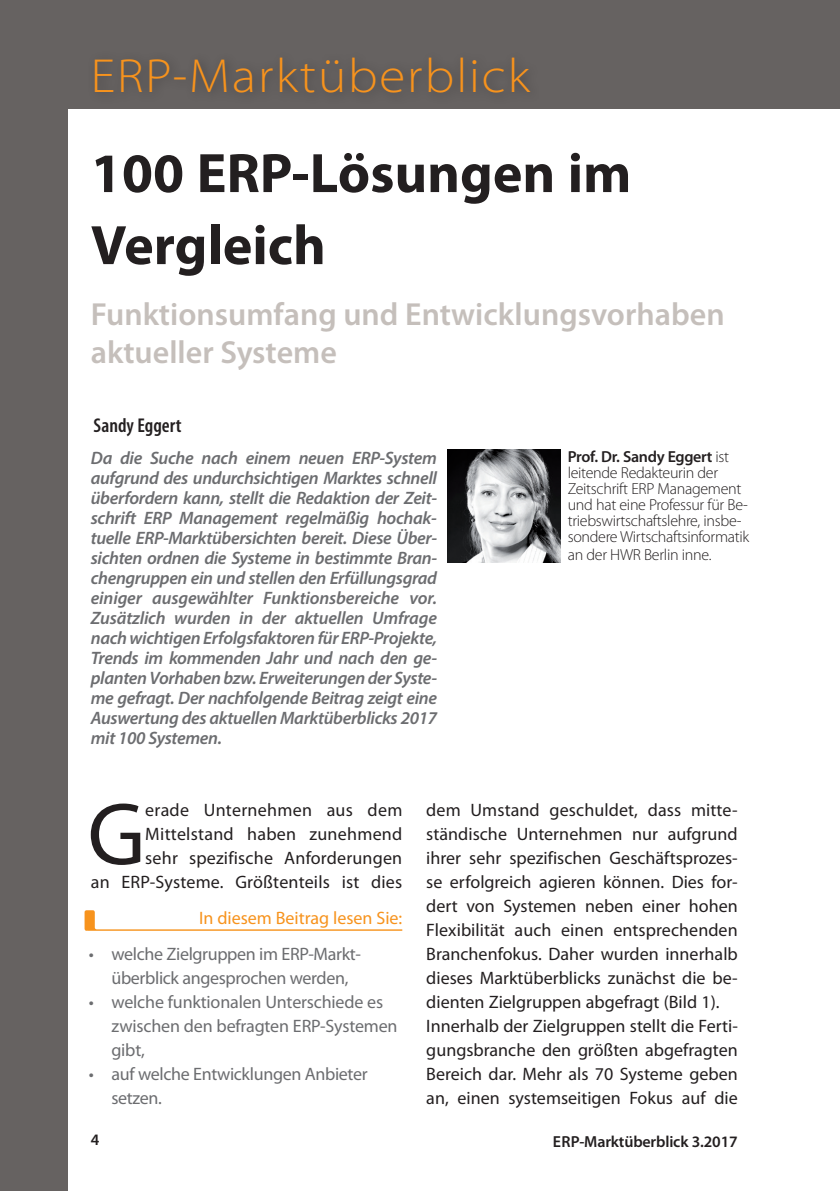
<style>
.page{position:relative;width:840px;height:1191px;background:#fff}
.page>*{position:absolute;margin:0;border:0;box-sizing:border-box;transform-origin:0 0}
.t1{font:89.2px "Myriad Pro";color:#231f20}
.t2{font:700 56px/72px "Myriad Pro";color:#231f20}
.t3{font:300 semi-expanded 48px "Myriad Pro";letter-spacing:.04em;color:#f7931d}
.t4{font:600 32px/38px "Myriad Pro";color:#c5bfbb}
.t5{font:600 condensed 20px "Myriad Pro";color:#231f20}
.t6{font:italic 600 18px/20px "Myriad Pro";letter-spacing:-.02em;color:#6c6d70;text-align:justify}
.t7{font:18px/24px "Myriad Pro";color:#231f20;text-align:right}
.t8{font:18px/24px "Myriad Pro";letter-spacing:-.02em;color:#6c6d70}
.t9{font:18px "Myriad Pro";color:#f7931d}
.t10{font:300 16px/16px "Myriad Pro";letter-spacing:-.02em;color:#231f20}
.t11{font:600 16px "Myriad Pro";letter-spacing:-.01em;color:#231f20}
.s1{font-weight:600}
</style>
<div class="page">
<div style="left:0;top:0;width:839px;height:109px;background:#666261"></div>
<div style="left:0;top:0;width:68px;height:1191px;background:#666261"></div>
<div style="left:87px;top:51px;width:454px;height:55px;background:#625e5d"></div>
<img style="left:447px;top:449px;width:113px;height:114px">
<svg style="left:84px;top:910px;width:318px;height:20px"></svg>
<h3 class="t3" style="left:91px;top:49px;width:440px">ERP-Marktüberblick</h3>
<h2 class="t2" style="left:91px;top:138px;width:541px">100 ERP-Lösungen im<br>Vergleich</h2>
<h3 class="t4" style="left:91px;top:295px;width:635px">Funktionsumfang und Entwicklungsvorhaben aktueller Systeme</h3>
<p class="t5" style="left:94px;top:414px;width:89px">Sandy Eggert</p>
<p class="t6" style="left:91px;top:447px;width:347px">Da die Suche nach einem neuen ERP-System aufgrund des undurchsichtigen Marktes schnell überfordern kann, stellt die Redaktion der Zeit&shy;schrift ERP Management regelmäßig hochak&shy;tuelle ERP-Marktübersichten bereit. Diese Über&shy;sichten ordnen die Systeme in bestimmte Bran&shy;chengruppen ein und stellen den Erfüllungsgrad einiger ausgewählter Funktionsbereiche vor.<br>Zusätzlich wurden in der aktuellen Umfrage nach wichtigen Erfolgsfaktoren für ERP-Projekte, Trends im kommenden Jahr und nach den ge&shy;planten Vorhaben bzw. Erweiterungen der Syste&shy;me gefragt. Der nachfolgende Beitrag zeigt eine Auswertung des aktuellen Marktüberblicks 2017 mit 100 Systemen.</p>
<p class="t10" style="left:567px;top:449px;width:183px"><span class="s1">Prof. Dr. Sandy Eggert</span> ist leitende Redakteurin der<br>Zeitschrift ERP Management und hat eine Professur für Be&shy;triebswirtschaftslehre, insbe&shy;sondere Wirtschaftsinformatik</p>
<p class="t10" style="left:567px;top:547px;width:145px">an der HWR Berlin inne.</p>
<p class="t7" style="left:91px;top:798px;width:313px">erade Unternehmen aus dem<br>Mittelstand haben zunehmend<br>sehr spezifische Anforderungen<br>an ERP-Systeme. Größtenteils ist dies</p>
<p class="t7" style="left:426px;top:798px;width:313px;text-align:left">dem Umstand geschuldet, dass mitte&shy;ständische Unternehmen nur aufgrund ihrer sehr spezifischen Geschäftsprozes&shy;se erfolgreich agieren können. Dies for&shy;dert von Systemen neben einer hohen Flexibilität auch einen entsprechenden Branchenfokus. Daher wurden innerhalb dieses Marktüberblicks zunächst die be&shy;dienten Zielgruppen abgefragt (Bild 1).<br>Innerhalb der Zielgruppen stellt die Ferti&shy;gungsbranche den größten abgefragten Bereich dar. Mehr als 70 Systeme geben an, einen systemseitigen Fokus auf die</p>
<h1 class="t1" style="left:87px;top:785px;width:59px">G</h1>
<p class="t9" style="left:199px;top:908px;width:205px">In diesem Beitrag lesen Sie:</p>
<p class="t8" style="left:89px;top:942px;width:273px;text-align:center">• welche Zielgruppen im ERP-Markt&shy;überblick angesprochen werden,</p>
<p class="t8" style="left:111px;top:990px;width:287px;text-indent:-23px">• welche funktionalen Unterschiede es zwischen den befragten ERP-Systemen gibt,</p>
<p class="t8" style="left:111px;top:1062px;width:257px;text-indent:-23px">• auf welche Entwicklungen Anbieter setzen.</p>
<p class="t11" style="left:91px;top:1131px;width:10px">4</p>
<p class="t11" style="left:552px;top:1133px;width:186px">ERP-Marktüberblick 3.2017</p>
</div>
